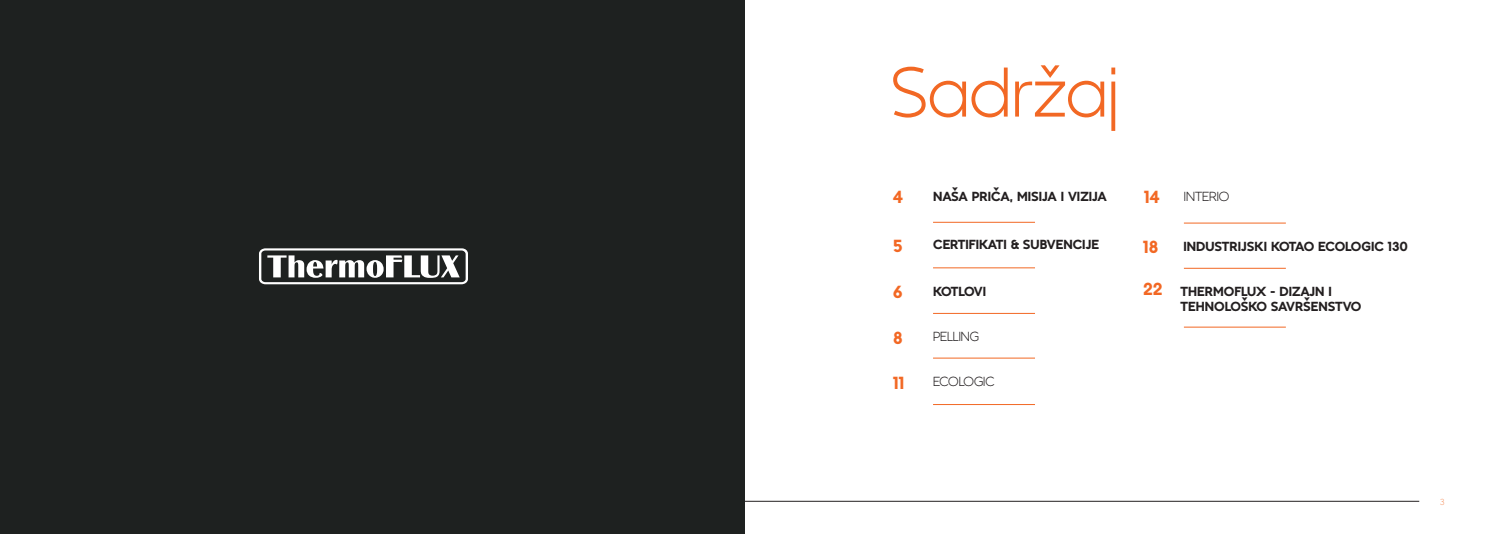
<style>
.page{position:relative;width:1489px;height:534px;background:#fff}
.page>*{position:absolute;margin:0;border:0;box-sizing:border-box;transform-origin:0 0}
.t1{font:900 17.5px "Kontora";color:#f26824}
.t2{font:900 13.12px/14.9px "Kontora";color:#231f20}
.t3{font:13.12px "Kontora";color:#231f20}
.t4{font:900 13.12px "Kontora";letter-spacing:-.06em;color:#231f20}
.t5{font:300 8.75px "Kontora";color:#f26824}
</style>
<div class="page">
<hr style="left:67px;top:500px;width:1351px;height:1px;background:#231f20">
<div style="left:0;top:0;width:744px;height:533px;background:#1e2120"></div>
<svg style="left:259px;top:248px;width:209px;height:36px"></svg>
<hr style="left:933px;top:222px;width:101px;height:1px;background:#f26824">
<hr style="left:933px;top:267px;width:101px;height:1px;background:#f26824">
<hr style="left:933px;top:313px;width:101px;height:1px;background:#f26824">
<hr style="left:933px;top:357px;width:101px;height:1px;background:#f26824">
<hr style="left:933px;top:404px;width:101px;height:1px;background:#f26824">
<hr style="left:1183px;top:326px;width:102px;height:1px;background:#f26824">
<svg style="left:893px;top:65px;width:222px;height:66px"></svg>
<hr style="left:1183px;top:223px;width:102px;height:1px;background:#f26824">
<hr style="left:1183px;top:268px;width:102px;height:1px;background:#f26824">
<p class="t1" style="left:893px;top:184px;width:11px">4</p>
<p class="t2" style="left:933px;top:188px;width:175px">NAŠA PRIČA, MISIJA I VIZIJA</p>
<p class="t1" style="left:893px;top:233px;width:11px">5</p>
<p class="t2" style="left:933px;top:236px;width:167px">CERTIFIKATI &amp; SUBVENCIJE</p>
<p class="t1" style="left:893px;top:279px;width:11px">6</p>
<p class="t4" style="left:933px;top:281px;width:55px">KOTLOVI</p>
<p class="t1" style="left:893px;top:325px;width:11px">8</p>
<p class="t3" style="left:933px;top:328px;width:48px">PELLING</p>
<p class="t1" style="left:893px;top:370px;width:13px">11</p>
<p class="t3" style="left:933px;top:373px;width:63px">ECOLOGIC</p>
<p class="t1" style="left:1143px;top:184px;width:17px">14</p>
<p class="t3" style="left:1183px;top:188px;width:47px">INTERIO</p>
<p class="t1" style="left:1143px;top:233px;width:17px">18</p>
<p class="t2" style="left:1183px;top:238px;width:226px">INDUSTRIJSKI KOTAO ECOLOGIC 130</p>
<p class="t1" style="left:1143px;top:276px;width:21px">22</p>
<p class="t2" style="left:1180px;top:283px;width:182px">THERMOFLUX - DIZAJN I<br>TEHNOLOŠKO SAVRŠENSTVO</p>
<p class="t5" style="left:1439px;top:496px;width:6px">3</p>
</div>
